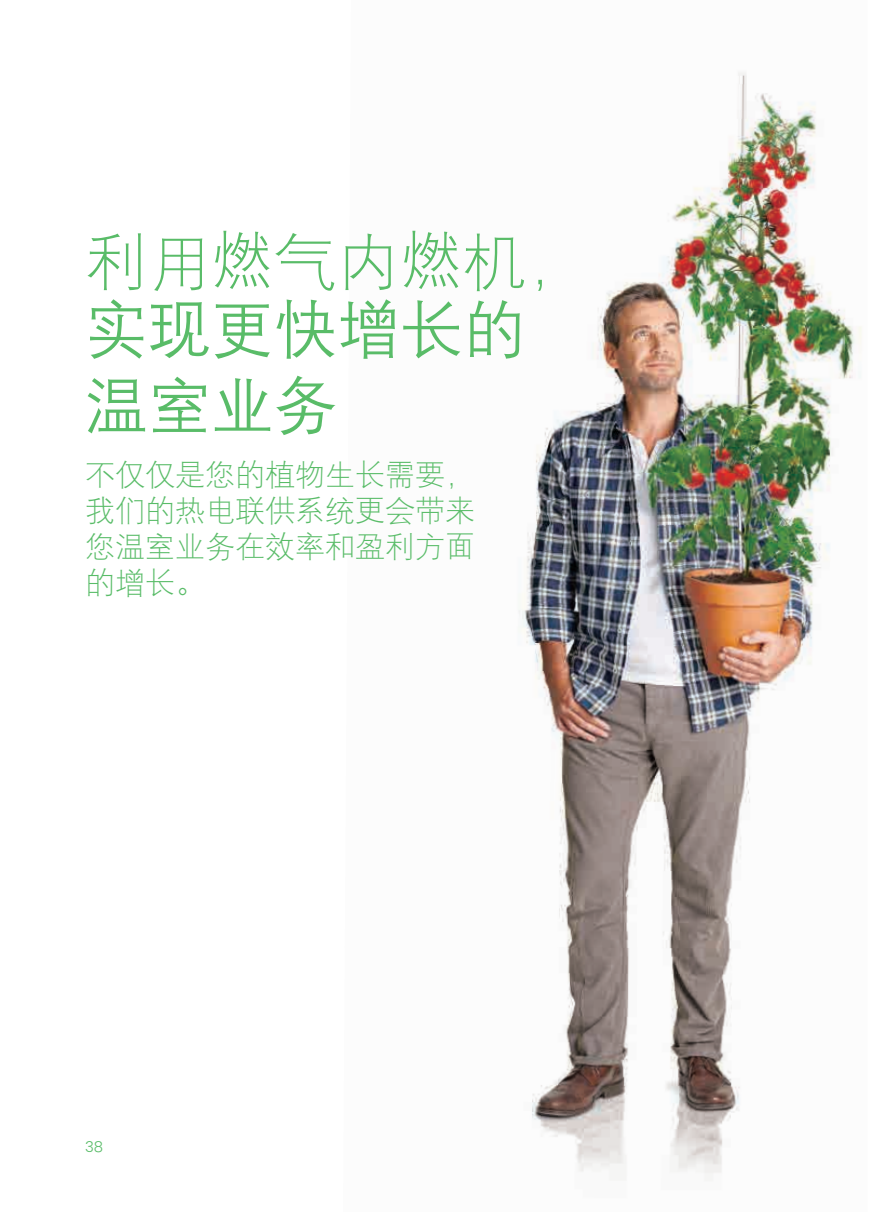
<style>
.page{position:relative;width:893px;height:1212px;background:#fff}
.page>*{position:absolute;margin:0;border:0;box-sizing:border-box;transform-origin:0 0}
.t1{font:63px/76.1px "Deng Xian";color:#59bc68}
.t2{font:300 63px "Deng Xian";color:#59bc68}
.t3{font:300 30px/36px "Deng Xian";color:#59bc68;text-align:justify}
.t4{font:300 15px "Poppins";color:#59bc68}
</style>
<div class="page">
<img style="left:536px;top:72px;width:303px;height:399px">
<img style="left:839px;top:309px;width:23px;height:70px">
<img style="left:519px;top:471px;width:311px;height:475px">
<img style="left:532px;top:946px;width:208px;height:235px">
<h1 class="t2" style="left:85px;top:223px;width:505px">利用燃气内燃机，</h1>
<h1 class="t1" style="left:85px;top:289px;width:442px">实现更快增长的温室业务</h1>
<p class="t3" style="left:85px;top:456px;width:391px">不仅仅是您的植物生长需要，我们的热电联供系统更会带来您温室业务在效率和盈利方面的增长。</p>
<p class="t4" style="left:85px;top:1138px;width:20px">38</p>
</div>
